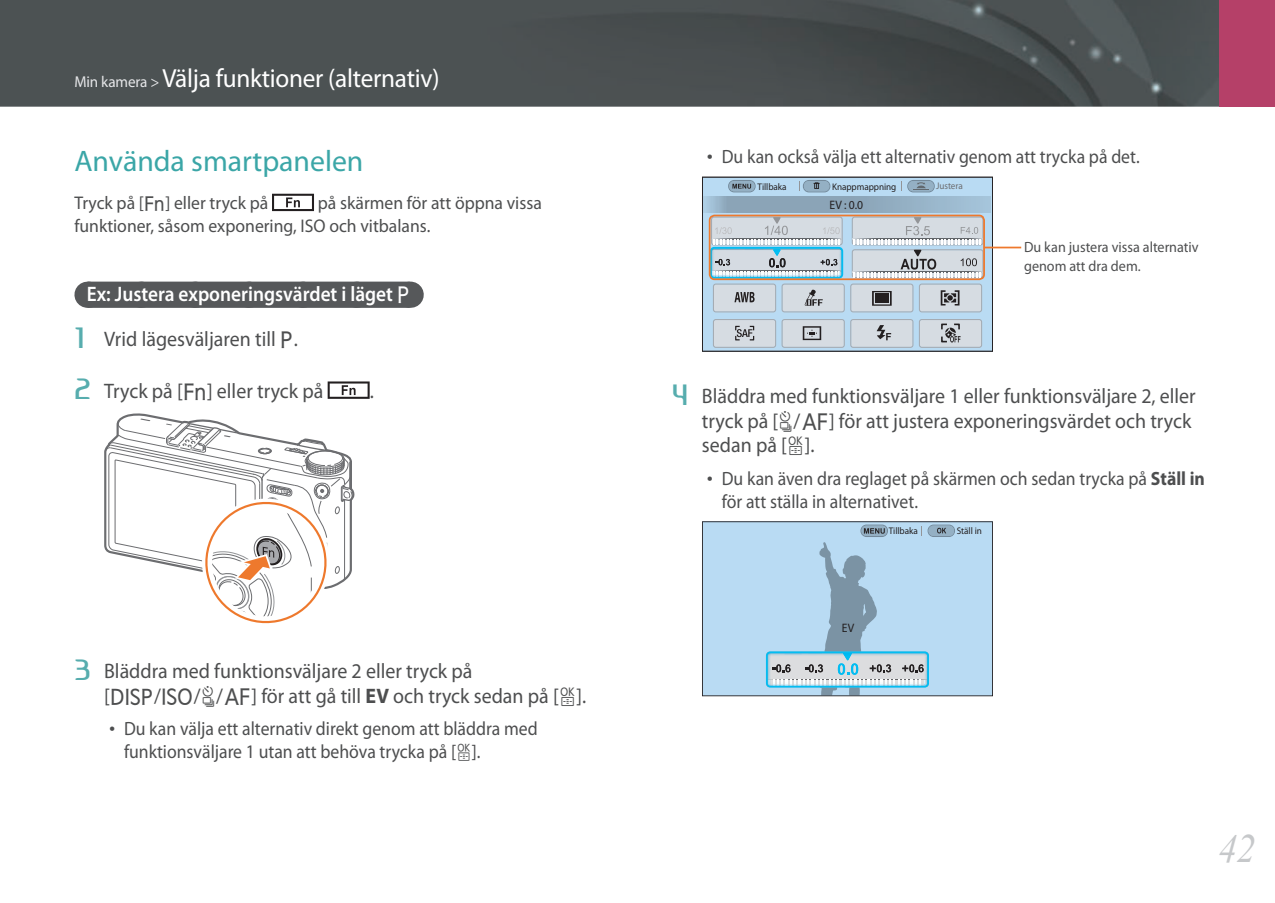
<style>
.page{position:relative;width:1275px;height:903px;background:#fff}
.page>*{position:absolute;margin:0;border:0;box-sizing:border-box;transform-origin:0 0}
.t1{font:italic 40.25px "Times New Roman";color:#c6c8ca;scale:.95 1}
.t2{font:29.75px "Myriad Pro";color:#3ba6a7}
.t3{font:26.25px "Myriad Pro";letter-spacing:-.01em;color:#fff;scale:.96 1}
.t4{font:21px/24.5px "Myriad Pro";color:#4d4e4f;scale:.95 1}
.t5{font:600 21px/44.3px "Myriad Pro";color:#fff;scale:.92 1}
.t6{font:19.25px/22.8px "Myriad Pro";color:#4d4e4f;scale:.92 1}
.t7{font:18.38px/22.8px "Myriad Pro";color:#4d4e4f;scale:.96 1}
.t8{font:14.88px/19.2px "Myriad Pro";color:#4d4e4f;scale:.95 1}
.t9{font:12.25px "Myriad Pro";color:#231f20;scale:.95 1}
.t10{font:9.62px "Myriad Pro";letter-spacing:-.005em;color:#231f20;scale:.95 1}
.t11{font:9.62px "Myriad Pro";letter-spacing:-.005em;color:#6c6d70;scale:.95 1}
.s1{font-size:15.75px;color:#e6e7e9}
.s2{font-family:"NX500"}
.s3{font-family:"NX500";font-weight:400}
.s4{font-family:"Ageonebold";font-weight:400;font-size:26.25px;color:#57adae}
.s5{font-weight:400;color:#4d4e4f}
.s6{font-family:"NX500";font-weight:400;color:#4d4e4f}
.s7{font-family:"Ageonebold";font-size:26.25px;color:#57adae}
.s8{font-weight:700}
.s9{font-family:"Arial";font-size:17.5px}
</style>
<div class="page">
<img style="left:0;top:0;width:1220px;height:107px">
<div style="left:1220px;top:0;width:55px;height:107px;background:#b54068"></div>
<div style="left:88px;top:282px;width:322px;height:26px;background:#56585a"></div>
<svg style="left:144px;top:307px;width:239px;height:1px"></svg>
<svg style="left:410px;top:282px;width:1px;height:26px"></svg>
<svg style="left:272px;top:194px;width:42px;height:17px"></svg>
<svg style="left:328px;top:381px;width:42px;height:18px"></svg>
<svg style="left:104px;top:413px;width:249px;height:211px"></svg>
<svg style="left:702px;top:177px;width:291px;height:175px;background:#abc8dd"></svg>
<svg style="left:704px;top:197px;width:287px;height:16px;background:#92adc1"></svg>
<svg style="left:901px;top:180px;width:34px;height:12px"></svg>
<svg style="left:710px;top:218px;width:273px;height:94px;background:#c3ced7"></svg>
<svg style="left:728px;top:180px;width:28px;height:12px"></svg>
<svg style="left:713px;top:319px;width:63px;height:29px;background:#c7cdd3"></svg>
<svg style="left:782px;top:319px;width:131px;height:29px;background:#c6cdd4"></svg>
<svg style="left:799px;top:180px;width:31px;height:12px"></svg>
<svg style="left:919px;top:319px;width:63px;height:29px;background:#c3c8ce"></svg>
<hr style="left:984px;top:247px;width:37px;height:1px;background:#ee792d">
<div style="left:709px;top:215px;width:276px;height:65px;border:2px solid #ee792d;border-radius:5px"></div>
<div style="left:702px;top:521px;width:291px;height:175px;background:#b9dbf3"></div>
<svg style="left:766px;top:524px;width:189px;height:171px;background:#aecfe3"></svg>
<p class="t3" style="left:74px;top:68px;width:382px"><span class="s1">Min kamera &gt;</span> Välja funktioner (alternativ)</p>
<h2 class="t2" style="left:74px;top:150px;width:290px">Använda smartpanelen</h2>
<p class="t7" style="left:74px;top:194px;width:203px">Tryck på [<span class="s2">F</span>] eller tryck på</p>
<p class="t7" style="left:74px;top:194px;width:488px;text-indent:243px">på skärmen för att öppna vissa funktioner, såsom exponering, ISO och vitbalans.</p>
<p class="t5" style="left:74px;top:275px;width:367px;text-indent:12px">Ex: Justera exponeringsvärdet i läget <span class="s3">P<br></span><span class="s4">1</span> <span class="s5">Vrid lägesväljaren till</span> <span class="s6">P</span><span class="s5">.</span></p>
<p class="t4" style="left:74px;top:381px;width:264px"><span class="s7">2</span> Tryck på [<span class="s2">F</span>] eller tryck på</p>
<p class="t4" style="left:370px;top:381px;width:6px">.</p>
<p class="t4" style="left:104px;top:662px;width:509px;text-indent:-30px"><span class="s7">3</span> Bläddra med funktionsväljare 2 eller tryck på [<span class="s2">D</span>/<span class="s2">I</span>/<span class="s2">C</span>/<span class="s2">F</span>] för att gå till <span class="s8">EV</span> och tryck sedan på [<span class="s2">O</span>].</p>
<p class="t6" style="left:124px;top:720px;width:451px;text-indent:-15px"><span class="s9">•</span> Du kan välja ett alternativ direkt genom att bläddra med funktionsväljare 1 utan att behöva trycka på [<span class="s2">O</span>].</p>
<p class="t6" style="left:707px;top:148px;width:472px"><span class="s9">•</span> Du kan också välja ett alternativ genom att trycka på det.</p>
<p class="t9" style="left:829px;top:201px;width:37px">EV : 0.0</p>
<p class="t10" style="left:758px;top:183px;width:32px">Tillbaka</p>
<p class="t10" style="left:832px;top:183px;width:69px">Knappmappning</p>
<p class="t11" style="left:936px;top:182px;width:30px">Justera</p>
<p class="t8" style="left:1024px;top:239px;width:185px">Du kan justera vissa alternativ genom att dra dem.</p>
<p class="t4" style="left:702px;top:387px;width:521px;text-indent:-30px"><span class="s7">4</span> Bläddra med funktionsväljare 1 eller funktionsväljare 2, eller tryck på [<span class="s2">C</span>/<span class="s2">F</span>] för att justera exponeringsvärdet och tryck sedan på [<span class="s2">O</span>].</p>
<p class="t6" style="left:722px;top:470px;width:526px;text-indent:-15px"><span class="s9">•</span> Du kan även dra reglaget på skärmen och sedan trycka på <span class="s8">Ställ in </span>för att ställa in alternativet.</p>
<p class="t10" style="left:889px;top:527px;width:32px">Tillbaka</p>
<p class="t10" style="left:957px;top:527px;width:28px">Ställ in</p>
<p class="t9" style="left:842px;top:623px;width:14px">EV</p>
<h1 class="t1" style="left:1218px;top:826px;width:41px">42</h1>
</div>
